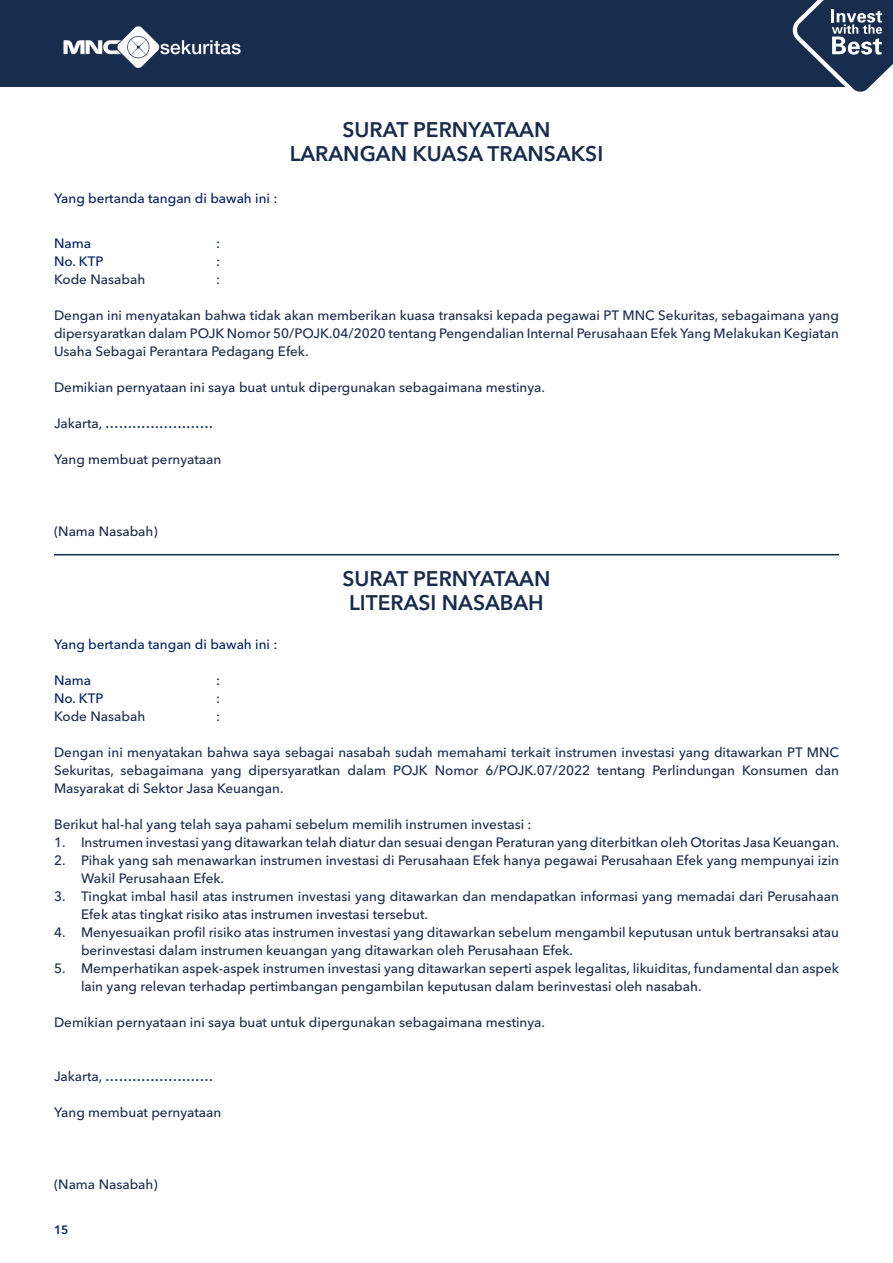
<style>
.page{position:relative;width:893px;height:1263px;background:#fff}
.page>*{position:absolute;margin:0;border:0;box-sizing:border-box;transform-origin:0 0}
.t1{font:600 21px "Avenir Next LT Pro";color:#192c4d}
.t2{font:500 13.5px/18px "Avenir Next LT Pro";color:#192c4d}
.t3{font:500 13.5px "Avenir Next LT Pro";color:#00205e}
.t4{font:600 12px "Avenir Next LT Pro";color:#00205e}
</style>
<div class="page">
<svg style="left:845px;top:0;width:48px;height:92px"></svg>
<div style="left:0;top:0;width:845px;height:87px;background:#182c4d"></div>
<img style="left:62px;top:25px;width:179px;height:44px">
<hr style="left:54px;top:554px;width:785px;height:1px;background:#182c4d">
<p class="t1" style="left:343px;top:117px;width:209px">SURAT PERNYATAAN</p>
<p class="t1" style="left:290px;top:141px;width:315px">LARANGAN KUASA TRANSAKSI</p>
<p class="t3" style="left:54px;top:190px;width:225px">Yang bertanda tangan di bawah ini :</p>
<p class="t3" style="left:54px;top:235px;width:39px">Nama</p>
<p class="t3" style="left:216px;top:235px;width:6px">:</p>
<p class="t3" style="left:54px;top:253px;width:51px">No. KTP</p>
<p class="t3" style="left:216px;top:253px;width:6px">:</p>
<p class="t2" style="left:54px;top:270px;width:93px">Kode Nasabah</p>
<p class="t2" style="left:216px;top:270px;width:6px">:</p>
<p class="t2" style="left:54px;top:306px;width:786px;text-align:justify">Dengan ini menyatakan bahwa tidak akan memberikan kuasa transaksi kepada pegawai PT MNC Sekuritas, sebagaimana yang dipersyaratkan dalam POJK Nomor 50/POJK.04/2020 tentang Pengendalian Internal Perusahaan Efek Yang Melakukan Kegiatan Usaha Sebagai Perantara Pedagang Efek.</p>
<p class="t2" style="left:54px;top:378px;width:493px">Demikian pernyataan ini saya buat untuk dipergunakan sebagaimana mestinya.</p>
<p class="t2" style="left:54px;top:414px;width:161px">Jakarta, ……………………</p>
<p class="t2" style="left:54px;top:450px;width:169px">Yang membuat pernyataan</p>
<p class="t2" style="left:54px;top:522px;width:105px">(Nama Nasabah)</p>
<p class="t1" style="left:343px;top:566px;width:209px">SURAT PERNYATAAN</p>
<p class="t1" style="left:349px;top:590px;width:196px">LITERASI NASABAH</p>
<p class="t3" style="left:54px;top:636px;width:225px">Yang bertanda tangan di bawah ini :</p>
<p class="t3" style="left:54px;top:672px;width:39px">Nama</p>
<p class="t3" style="left:216px;top:672px;width:6px">:</p>
<p class="t3" style="left:54px;top:690px;width:51px">No. KTP</p>
<p class="t3" style="left:216px;top:690px;width:6px">:</p>
<p class="t2" style="left:54px;top:707px;width:93px">Kode Nasabah</p>
<p class="t2" style="left:216px;top:707px;width:6px">:</p>
<p class="t2" style="left:54px;top:743px;width:786px;text-align:justify">Dengan ini menyatakan bahwa saya sebagai nasabah sudah memahami terkait instrumen investasi yang ditawarkan PT MNC Sekuritas, sebagaimana yang dipersyaratkan dalam POJK Nomor 6/POJK.07/2022 tentang Perlindungan Konsumen dan Masyarakat di Sektor Jasa Keuangan.</p>
<p class="t2" style="left:54px;top:815px;width:479px">Berikut hal-hal yang telah saya pahami sebelum memilih instrumen investasi :</p>
<p class="t2" style="left:54px;top:833px;width:787px">1. Instrumen investasi yang ditawarkan telah diatur dan sesuai dengan Peraturan yang diterbitkan oleh Otoritas Jasa Keuangan.</p>
<p class="t2" style="left:81px;top:851px;width:759px;text-indent:-27px">2. Pihak yang sah menawarkan instrumen investasi di Perusahaan Efek hanya pegawai Perusahaan Efek yang mempunyai izin<br>Wakil Perusahaan Efek.</p>
<p class="t2" style="left:81px;top:887px;width:759px;text-indent:-27px">3. Tingkat imbal hasil atas instrumen investasi yang ditawarkan dan mendapatkan informasi yang memadai dari Perusahaan<br>Efek atas tingkat risiko atas instrumen investasi tersebut.</p>
<p class="t2" style="left:81px;top:923px;width:759px;text-indent:-27px">4. Menyesuaikan profil risiko atas instrumen investasi yang ditawarkan sebelum mengambil keputusan untuk bertransaksi atau berinvestasi dalam instrumen keuangan yang ditawarkan oleh Perusahaan Efek.</p>
<p class="t2" style="left:81px;top:959px;width:759px;text-indent:-27px">5. Memperhatikan aspek-aspek instrumen investasi yang ditawarkan seperti aspek legalitas, likuiditas, fundamental dan aspek lain yang relevan terhadap pertimbangan pengambilan keputusan dalam berinvestasi oleh nasabah.</p>
<p class="t2" style="left:54px;top:1013px;width:493px">Demikian pernyataan ini saya buat untuk dipergunakan sebagaimana mestinya.</p>
<p class="t2" style="left:54px;top:1067px;width:161px">Jakarta, ……………………</p>
<p class="t2" style="left:54px;top:1103px;width:169px">Yang membuat pernyataan</p>
<p class="t2" style="left:54px;top:1175px;width:105px">(Nama Nasabah)</p>
<p class="t4" style="left:54px;top:1223px;width:16px">15</p>
</div>
